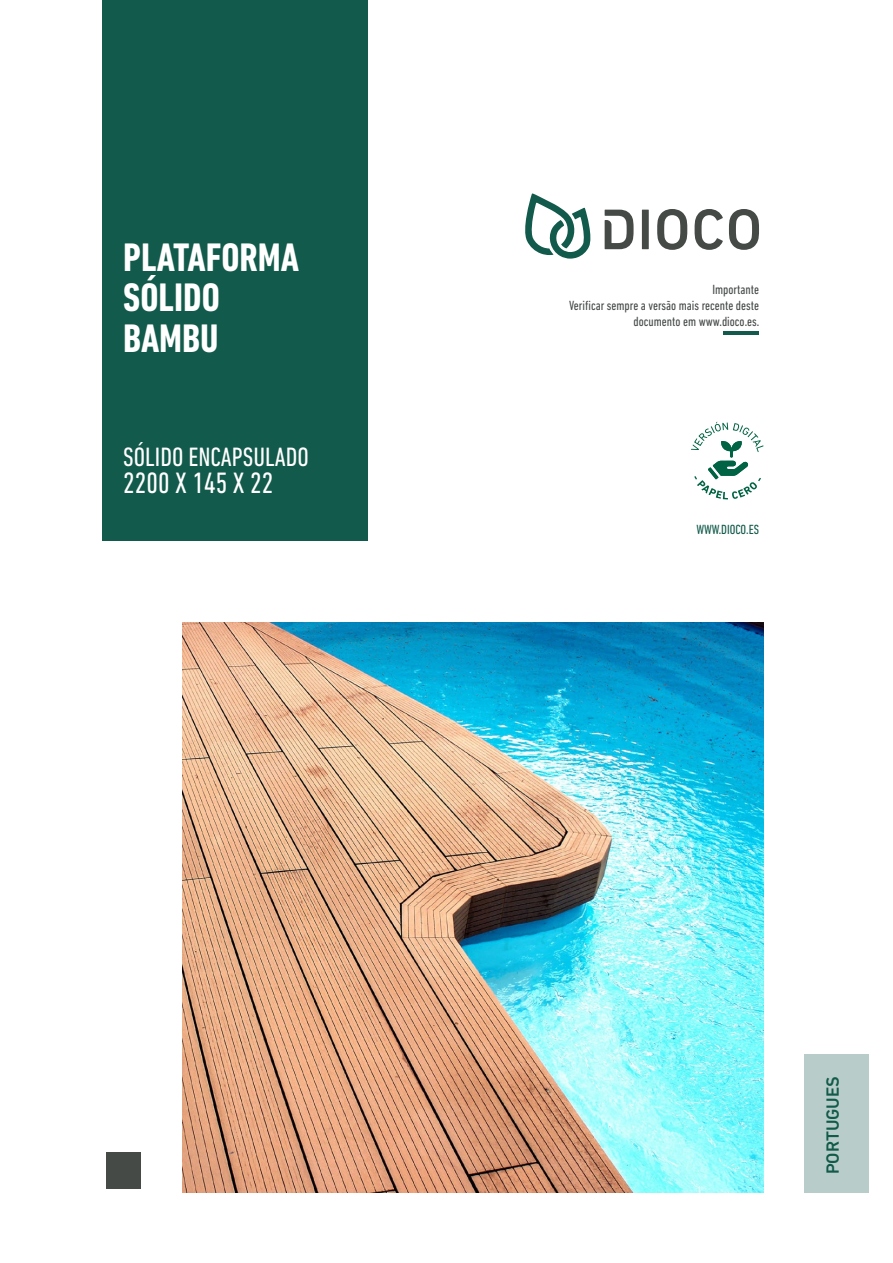
<style>
.page{position:relative;width:893px;height:1263px;background:#fff}
.page>*{position:absolute;margin:0;border:0;box-sizing:border-box;transform-origin:0 0}
.t1{font:700 condensed 40.5px/40.5px "DIN Next LT Pro";color:#fff}
.t2{font:condensed 30px "DIN Next LT Pro";color:#fff}
.t3{font:condensed 27px "DIN Next LT Pro";color:#fff}
.t4{font:500 18px "DIN Next LT Pro";color:#125a4b}
.t5{font:condensed 13.5px/16.2px "DIN Next LT Pro";color:#454a47;text-align:right}
.t6{font:condensed 13.5px "DIN Next LT Pro";color:#125a4b}
</style>
<div class="page">
<div style="left:102px;top:0;width:265px;height:540px;background:#125a4b"></div>
<div style="left:106px;top:1152px;width:34px;height:36px;background:#454a47"></div>
<hr style="left:723px;top:332px;width:36px;height:3px;background:#125a4b">
<svg style="left:691px;top:422px;width:73px;height:77px"></svg>
<div style="left:804px;top:1055px;width:65px;height:138px;background:#b8cdc9"></div>
<div style="left:642px;top:210px;width:7px;height:39px;background:#454a47"></div>
<svg style="left:657px;top:209px;width:30px;height:41px"></svg>
<svg style="left:695px;top:209px;width:28px;height:41px"></svg>
<svg style="left:729px;top:209px;width:30px;height:41px"></svg>
<svg style="left:525px;top:193px;width:66px;height:66px"></svg>
<svg style="left:605px;top:210px;width:29px;height:39px"></svg>
<img style="left:183px;top:622px;width:580px;height:571px">
<h1 class="t1" style="left:123px;top:237px;width:177px">PLATAFORMA<br>SÓLIDO<br>BAMBU</h1>
<h3 class="t3" style="left:123px;top:442px;width:187px">SÓLIDO ENCAPSULADO</h3>
<h2 class="t2" style="left:123px;top:466px;width:152px">2200 X 145 X 22</h2>
<p class="t5" style="left:569px;top:281px;width:192px">Importante<br>Verificar sempre a versão mais recente deste documento em www.dioco.es.</p>
<p class="t6" style="left:696px;top:522px;width:64px">WWW.DIOCO.ES</p>
<h3 class="t4" style="left:822px;top:1174px;width:100px;rotate:-90deg">PORTUGUES</h3>
</div>
